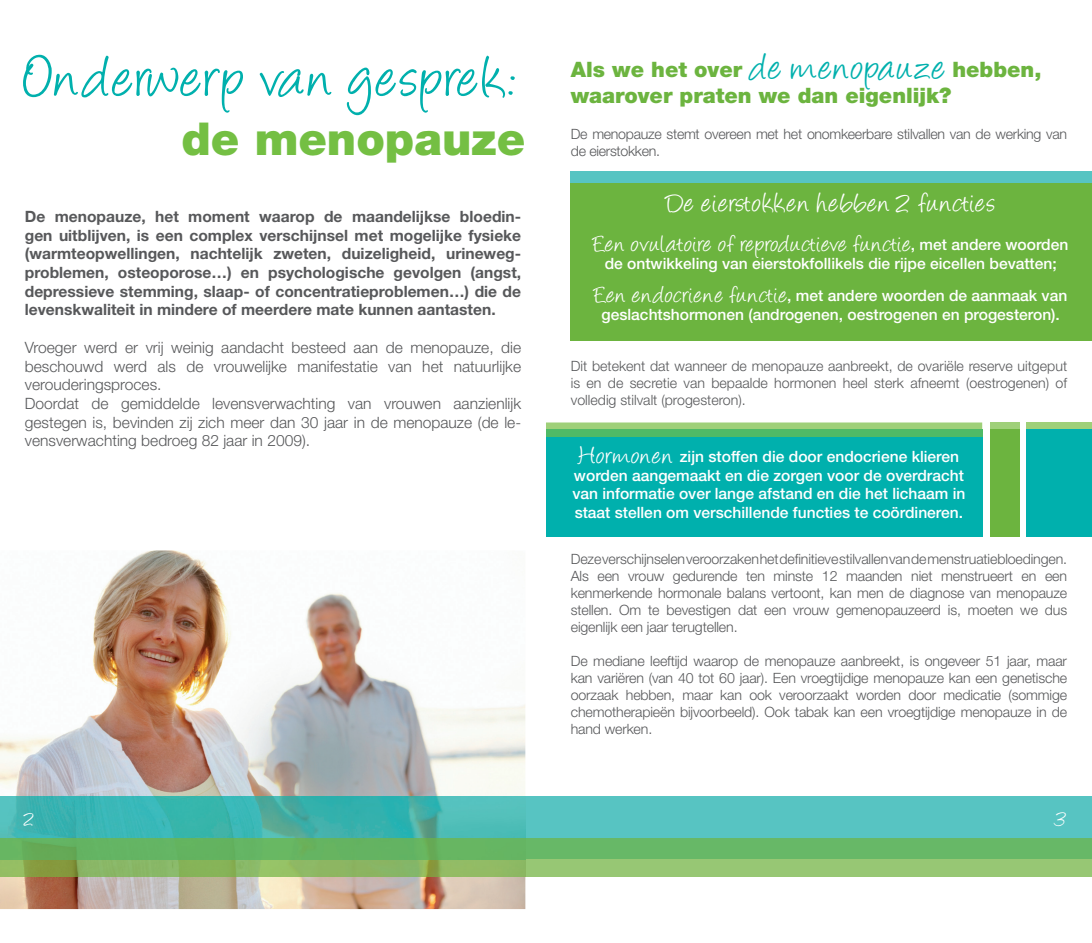
<style>
.page{position:relative;width:1092px;height:943px;background:#fff}
.page>*{position:absolute;margin:0;border:0;box-sizing:border-box;transform-origin:0 0}
.t1{font:66.67px "Angelina";letter-spacing:.045em;color:#00b0ad}
.t2{font:900 45.32px "Helvetica Neue LT Std";color:#74bf43}
.t3{font:31.15px "Angelina";letter-spacing:.045em;color:#fff}
.t4{font:26.95px "Angelina";letter-spacing:.035em;color:#fff}
.t5{font:22.75px "Angelina";color:#fff}
.t6{font:900 21.18px/25.6px "Helvetica Neue LT Std";color:#6cb43f}
.t7{font:500 15.58px/18.7px "Helvetica Neue LT Std";color:#fff;text-align:center}
.t8{font:700 15.58px/18.7px "Helvetica Neue LT Pro";color:#57585a;text-align:justify}
.t9{font:300 15.58px/18.7px "Helvetica Neue LT Pro";color:#57585a}
.t10{font:300 14.17px/17px "Helvetica Neue LT Pro";letter-spacing:-.01em;color:#57585a;text-align:justify}
.s1{font-family:"Angelina";font-weight:400;font-size:42.52px;color:#00b0ad}
.s2{font-family:"Helvetica Neue LT Std";font-weight:500;font-size:15.58px}
.s3{font-family:"Angelina";font-weight:400;font-size:26.95px}
.s4{font-family:"Angelina";font-weight:400;font-size:28.35px}
</style>
<div class="page">
<div style="left:546px;top:429px;width:436px;height:108px;background:#00b0ad"></div>
<svg style="left:546px;top:422px;width:436px;height:7px;background:#a5d382"></svg>
<div style="left:546px;top:429px;width:436px;height:7px;background:#4fba66"></div>
<div style="left:989px;top:422px;width:30px;height:14px;background:#9fd079"></div>
<div style="left:1026px;top:422px;width:65px;height:14px;background:#9fd079"></div>
<div style="left:989px;top:429px;width:30px;height:108px;background:#6cb43f"></div>
<div style="left:1026px;top:429px;width:65px;height:108px;background:#00b0ad"></div>
<img style="left:0;top:550px;width:525px;height:359px">
<div style="left:525px;top:796px;width:566px;height:42px;background:#57c4c2"></div>
<img style="left:0;top:796px;width:525px;height:80px">
<div style="left:525px;top:859px;width:566px;height:17px;background:#97c774"></div>
<div style="left:525px;top:838px;width:566px;height:21px;background:#67b867"></div>
<div style="left:570px;top:171px;width:521px;height:54px;background:#57c4c2"></div>
<div style="left:570px;top:183px;width:521px;height:158px;background:#6cb43f"></div>
<h1 class="t1" style="left:25px;top:50px;width:491px">Onderwerp van gesprek:</h1>
<h2 class="t2" style="left:181px;top:112px;width:345px">de menopauze</h2>
<p class="t8" style="left:25px;top:206px;width:498px">De menopauze, het moment waarop de maandelijkse bloedin&shy;gen uitblijven, is een complex verschijnsel met mogelijke fysieke (warmteopwellingen, nachtelijk zweten, duizeligheid, urineweg&shy;problemen, osteoporose…) en psychologische gevolgen (angst, depressieve stemming, slaap- of concentratieproblemen…) die de levenskwaliteit in mindere of meerdere mate kunnen aantasten.</p>
<p class="t9" style="left:25px;top:337px;width:498px">Vroeger werd er vrij weinig aandacht besteed aan de menopauze, die beschouwd werd als de vrouwelijke manifestatie van het natuurlijke verouderingsproces.<br>Doordat de gemiddelde levensverwachting van vrouwen aanzienlijk gestegen is, bevinden zij zich meer dan 30 jaar in de menopauze (de le&shy;vensverwachting bedroeg 82 jaar in 2009).</p>
<h3 class="t6" style="left:570px;top:57px;width:472px">Als we het over <span class="s1">de menopauze</span> hebben, waarover praten we dan eigenlijk?</h3>
<p class="t10" style="left:570px;top:125px;width:498px">De menopauze stemt overeen met het onomkeerbare stilvallen van de werking van de eierstokken.</p>
<h3 class="t3" style="left:666px;top:189px;width:330px">De eierstokken hebben 2 functies</h3>
<h3 class="t4" style="left:593px;top:233px;width:477px">Een ovulatoire of reproductieve functie<span class="s2">, met andere woorden</span></h3>
<p class="t7" style="left:594px;top:247px;width:474px;line-height:32.4px">de ontwikkeling van eierstokfollikels die rijpe eicellen bevatten;<br><span class="s3">Een endocriene functie</span>, met andere woorden de aanmaak van</p>
<p class="t7" style="left:601px;top:305px;width:460px">geslachtshormonen (androgenen, oestrogenen en progesteron).</p>
<p class="t10" style="left:570px;top:357px;width:498px">Dit betekent dat wanneer de menopauze aanbreekt, de ovariële reserve uitgeput is en de secretie van bepaalde hormonen heel sterk afneemt (oestrogenen) of volledig stilvalt (progesteron).</p>
<p class="t7" style="left:572px;top:447px;width:394px"><span class="s4">Hormonen</span> zijn stoffen die door endocriene klieren worden aangemaakt en die zorgen voor de overdracht van informatie over lange afstand en die het lichaam in staat stellen om verschillende functies te coördineren.</p>
<p class="t10" style="left:570px;top:549px;width:498px">Deze verschijnselen veroorzaken het definitieve stilvallen van de menstruatiebloedingen.<br>Als een vrouw gedurende ten minste 12 maanden niet menstrueert en een kenmerkende hormonale balans vertoont, kan men de diagnose van menopauze stellen. Om te bevestigen dat een vrouw gemenopauzeerd is, moeten we dus eigenlijk een jaar terugtellen.</p>
<p class="t10" style="left:570px;top:651px;width:498px">De mediane leeftijd waarop de menopauze aanbreekt, is ongeveer 51 jaar, maar kan variëren (van 40 tot 60 jaar). Een vroegtijdige menopauze kan een genetische oorzaak hebben, maar kan ook veroorzaakt worden door medicatie (sommige chemotherapieën bijvoorbeeld). Ook tabak kan een vroegtijdige menopauze in de hand werken.</p>
<h3 class="t5" style="left:25px;top:809px;width:11px">2</h3>
<h3 class="t5" style="left:1055px;top:809px;width:12px">3</h3>
</div>
